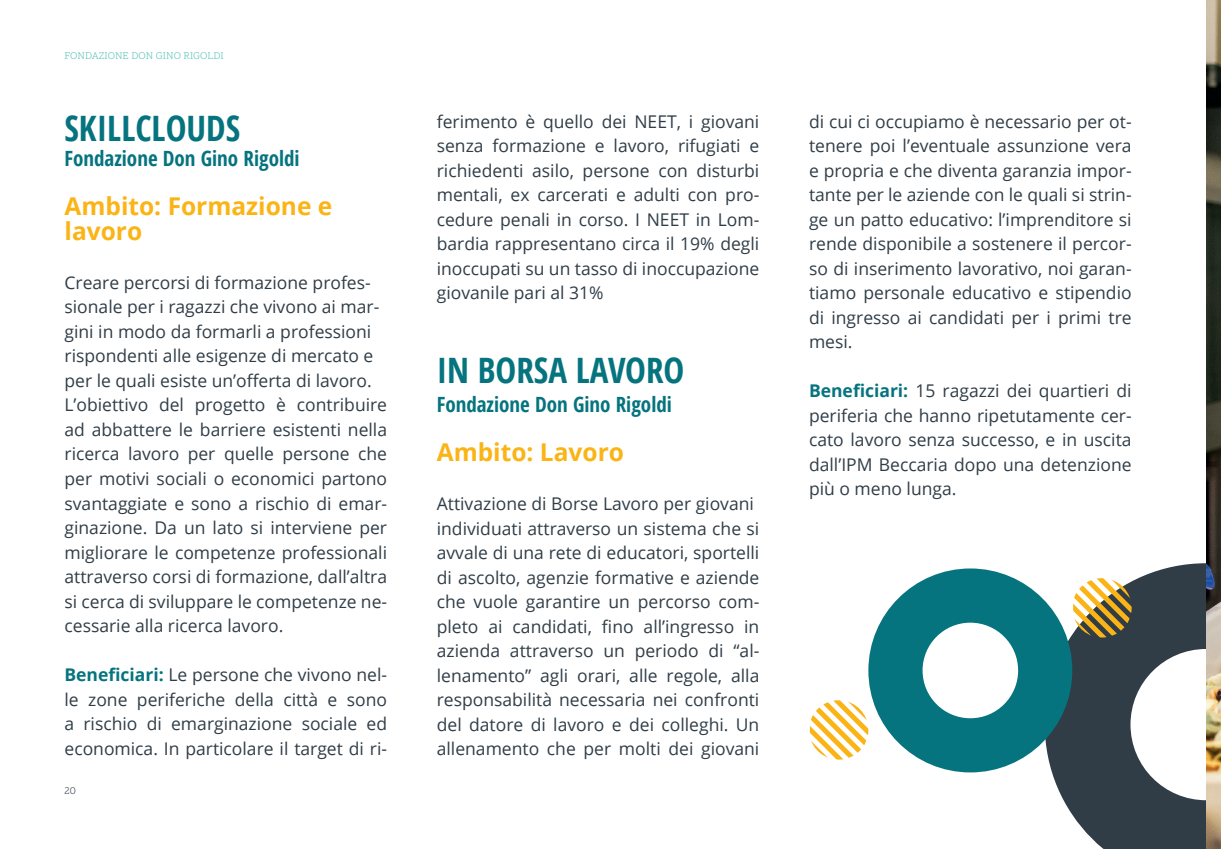
<style>
.page{position:relative;width:1221px;height:849px;background:#fff}
.page>*{position:absolute;margin:0;border:0;box-sizing:border-box;transform-origin:0 0}
.t1{font:700 35px "Open Sans Condensed";color:#05747f}
.t2{font:700 24.5px/24.5px "Open Sans";color:#fbb416}
.t3{font:700 21px "Open Sans Condensed";color:#05747f}
.t4{font:17.5px/24.5px "Open Sans";color:#303d47;text-align:justify}
.t5{font:10.5px "Scope One";color:#55c2b5}
.t6{font:10.5px "Scope One";color:#303d47}
.s1{font-weight:700;color:#05747f}
</style>
<div class="page">
<svg style="left:1052px;top:563px;width:153px;height:285px;fill:#303d47"></svg>
<svg style="left:1073px;top:578px;width:58px;height:59px"></svg>
<svg style="left:809px;top:700px;width:59px;height:59px"></svg>
<svg style="left:868px;top:568px;width:204px;height:204px;fill:#05747f"></svg>
<img style="left:1205px;top:0;width:15px;height:848px">
<p class="t5" style="left:64px;top:50px;width:161px">FONDAZIONE DON GINO RIGOLDI</p>
<h1 class="t1" style="left:64px;top:104px;width:177px">SKILLCLOUDS</h1>
<p class="t3" style="left:64px;top:144px;width:236px">Fondazione Don Gino Rigoldi</p>
<h2 class="t2" style="left:64px;top:193px;width:269px">Ambito: Formazione e lavoro</h2>
<p class="t4" style="left:64px;top:270px;width:324px;text-align:left">Creare percorsi di formazione profes&shy;sionale per i ragazzi che vivono ai mar&shy;gini in modo da formarli a professioni rispondenti alle esigenze di mercato e per le quali esiste un’offerta di lavoro.<br>L’obiettivo del progetto è contribuire ad abbattere le barriere esistenti nella ricerca lavoro per quelle persone che per motivi sociali o economici partono svantaggiate e sono a rischio di emar&shy;ginazione. Da un lato si interviene per migliorare le competenze professionali attraverso corsi di formazione, dall’altra si cerca di sviluppare le competenze ne&shy;cessarie alla ricerca lavoro.</p>
<p class="t4" style="left:64px;top:662px;width:324px"><span class="s1">Beneficiari:</span> Le persone che vivono nel&shy;le zone periferiche della città e sono a rischio di emarginazione sociale ed economica. In particolare il target di ri-</p>
<p class="t6" style="left:64px;top:784px;width:13px">20</p>
<p class="t4" style="left:437px;top:108px;width:324px">ferimento è quello dei NEET, i giovani senza formazione e lavoro, rifugiati e richiedenti asilo, persone con disturbi mentali, ex carcerati e adulti con pro&shy;cedure penali in corso. I NEET in Lom&shy;bardia rappresentano circa il 19% degli inoccupati su un tasso di inoccupazione giovanile pari al 31%</p>
<h1 class="t1" style="left:437px;top:346px;width:249px">IN BORSA LAVORO</h1>
<p class="t3" style="left:437px;top:389px;width:236px">Fondazione Don Gino Rigoldi</p>
<h2 class="t2" style="left:437px;top:439px;width:189px">Ambito: Lavoro</h2>
<p class="t4" style="left:437px;top:491px;width:324px;text-align:left">Attivazione di Borse Lavoro per giovani individuati attraverso un sistema che si avvale di una rete di educatori, sportelli di ascolto, agenzie formative e aziende che vuole garantire un percorso com&shy;pleto ai candidati, fino all’ingresso in azienda attraverso un periodo di “al&shy;lenamento” agli orari, alle regole, alla responsabilità necessaria nei confronti del datore di lavoro e dei colleghi. Un allenamento che per molti dei giovani</p>
<p class="t4" style="left:809px;top:108px;width:324px">di cui ci occupiamo è necessario per ot&shy;tenere poi l’eventuale assunzione vera e propria e che diventa garanzia impor&shy;tante per le aziende con le quali si strin&shy;ge un patto educativo: l’imprenditore si rende disponibile a sostenere il percor&shy;so di inserimento lavorativo, noi garan&shy;tiamo personale educativo e stipendio di ingresso ai candidati per i primi tre mesi.</p>
<p class="t4" style="left:809px;top:378px;width:324px"><span class="s1">Beneficiari:</span> 15 ragazzi dei quartieri di periferia che hanno ripetutamente cer&shy;cato lavoro senza successo, e in uscita dall’IPM Beccaria dopo una detenzione più o meno lunga.</p>
</div>
